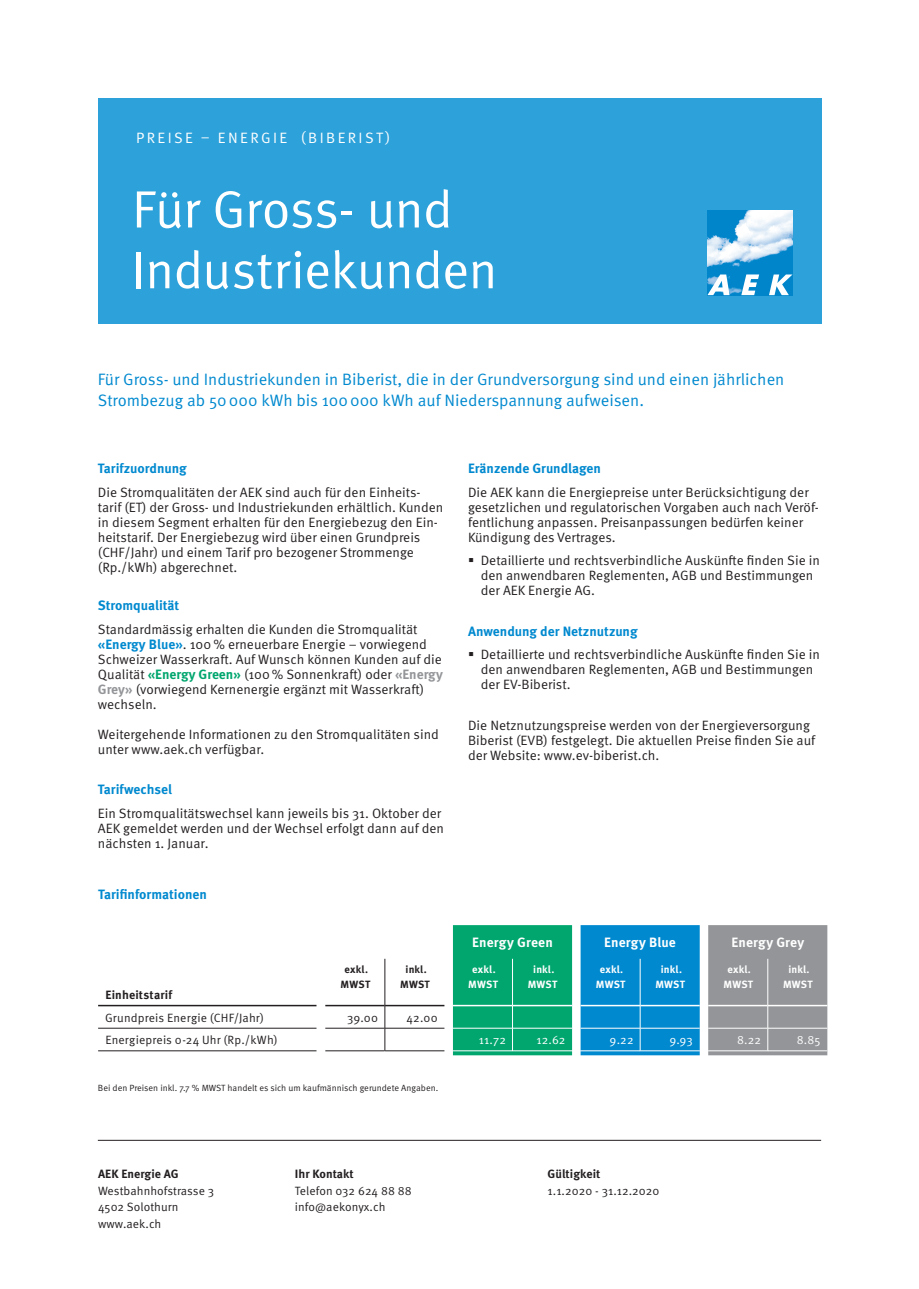
<style>
.page{position:relative;width:919px;height:1289px;background:#fff}
.page>*{position:absolute;margin:0;border:0;box-sizing:border-box;transform-origin:0 0}
.Headline_40_42pt_Reg{font:52.5px "Meta OT Norm";letter-spacing:-.02em;color:#fff}
.Grundschrift_9_Pt_bo{font:16.5px/21px "Meta OT Norm";color:#0089cf}
.Cover_Rubrik_10_12pt{font:15px "Meta OT Norm";letter-spacing:.16em;color:#fff}
.Aufzählung{font:13.5px/15px "Meta OT Norm";color:#231f20}
.Legende_9pt{font:13.5px/15px "Meta OT Norm";color:#231f20}
.Legende_9pt-2{font:700 13.5px "Meta OT";color:#0089cf}
.Aufzählung-2{font:700 13.5px "Meta OT";color:#0089cf}
.Bildrecht_Helvetica{font:700 13.5px "Meta OT";letter-spacing:.01em;color:#fff}
.Grundschrift_9_Pt_bo-2{font:700 13.5px "Meta OT";color:#0089cf}
.Copy_8_5_12pt_List_R{font:700 13.5px "Meta OT";color:#0089cf}
.Bildrecht_Helvetica-2{font:12px/16.5px "Meta OT Norm";letter-spacing:.005em;color:#231f20}
.Bildrecht_Helvetica-3{font:700 12px "Meta OT";letter-spacing:.005em;color:#231f20}
.Bildrecht_Helvetica-4{font:12px "Meta OT Norm";letter-spacing:.01em;color:#fff}
.Bildrecht_Helvetica-5{font:700 10.5px "Meta OT";letter-spacing:.015em;color:#fff}
.Bildrecht_Helvetica-6{font:700 10.5px "Meta OT";letter-spacing:.015em;color:#231f20}
.Copy_8_5_12pt_List_R-2{font:9px "Meta OT Norm";color:#231f20}
.s1{font-family:"Meta OT";font-weight:700;color:#0089cf}
.s2{font-family:"Meta OT";font-weight:700;color:#00a66e}
.s3{font-family:"Meta OT";font-weight:700;color:#939598}
</style>
<div class="page">
<div style="left:98px;top:98px;width:723px;height:225px;background:#2ca1da"></div>
<hr style="left:98px;top:1139px;width:723px;height:1px;background:#231f20">
<img style="left:707px;top:210px;width:85px;height:85px">
<svg style="left:707px;top:274px;width:22px;height:21px"></svg>
<svg style="left:741px;top:274px;width:18px;height:21px"></svg>
<svg style="left:769px;top:274px;width:23px;height:21px"></svg>
<hr style="left:98px;top:1050px;width:218px;height:1px;background:#231f20">
<hr style="left:325px;top:1050px;width:59px;height:1px;background:#231f20">
<hr style="left:385px;top:1050px;width:59px;height:1px;background:#231f20">
<hr style="left:98px;top:1004px;width:218px;height:2px;background:#231f20">
<hr style="left:325px;top:1004px;width:59px;height:2px;background:#231f20">
<hr style="left:385px;top:1004px;width:59px;height:2px;background:#231f20">
<hr style="left:98px;top:1027px;width:218px;height:1px;background:#231f20">
<hr style="left:325px;top:1027px;width:59px;height:1px;background:#231f20">
<hr style="left:385px;top:1027px;width:59px;height:1px;background:#231f20">
<hr style="left:384px;top:958px;width:1px;height:47px;background:#231f20">
<svg style="left:384px;top:1005px;width:1px;height:47px"></svg>
<svg style="left:453px;top:925px;width:374px;height:130px;background:#3f9ea3"></svg>
<hr style="left:708px;top:1050px;width:59px;height:1px;background:#fff">
<hr style="left:768px;top:1050px;width:59px;height:1px;background:#fff">
<p class="Cover_Rubrik_10_12pt" style="left:136px;top:129px;width:255px">PREISE – ENERGIE (BIBERIST)</p>
<p class="Headline_40_42pt_Reg" style="left:132px;top:179px;width:322px">Für Gross- und</p>
<p class="Headline_40_42pt_Reg" style="left:132px;top:240px;width:367px">Industriekunden</p>
<p class="Grundschrift_9_Pt_bo" style="left:98px;top:369px;width:688px">Für Gross- und Industriekunden in Biberist, die in der Grundversorgung sind und einen jährlichen<br>Strombezug ab 50000 kWh bis 100000 kWh auf Niederspannung aufweisen.</p>
<p class="Copy_8_5_12pt_List_R" style="left:98px;top:460px;width:90px">Tarifzuordnung</p>
<p class="Aufzählung" style="left:98px;top:485px;width:347px">Die Stromqualitäten der AEK sind auch für den Einheits&shy;tarif (ET) der Gross- und Industriekunden erhältlich. Kunden in diesem Segment erhalten für den Energiebezug den Ein&shy;heitstarif. Der Energiebezug wird über einen Grundpreis (CHF/Jahr) und einem Tarif pro bezogener Strommenge (Rp./kWh) abgerechnet.</p>
<p class="Aufzählung-2" style="left:98px;top:597px;width:83px">Stromqualität</p>
<p class="Aufzählung" style="left:98px;top:622px;width:346px">Standardmässig erhalten die Kunden die Stromqualität <span class="s1">«Energy Blue»</span>. 100 % erneuerbare Energie – vorwiegend Schweizer Wasserkraft. Auf Wunsch können Kunden auf die Qualität <span class="s2">«Energy Green»</span> (100 % Sonnenkraft) oder <span class="s3">«Energy Grey»</span> (vorwiegend Kernenergie ergänzt mit Wasserkraft) wechseln.</p>
<p class="Aufzählung" style="left:98px;top:727px;width:342px">Weitergehende Informationen zu den Stromqualitäten sind unter www.aek.ch verfügbar.</p>
<p class="Legende_9pt-2" style="left:98px;top:781px;width:76px">Tarifwechsel</p>
<p class="Aufzählung" style="left:98px;top:806px;width:347px">Ein Stromqualitätswechsel kann jeweils bis 31. Oktober der<br>AEK gemeldet werden und der Wechsel erfolgt dann auf den nächsten 1. Januar.</p>
<p class="Grundschrift_9_Pt_bo-2" style="left:98px;top:886px;width:110px">Tarifinformationen</p>
<p class="Bildrecht_Helvetica-3" style="left:106px;top:987px;width:68px">Einheitstarif</p>
<p class="Bildrecht_Helvetica-6" style="left:344px;top:963px;width:25px">exkl.</p>
<p class="Bildrecht_Helvetica-6" style="left:340px;top:978px;width:31px">MWST</p>
<p class="Bildrecht_Helvetica-6" style="left:405px;top:963px;width:23px">inkl.</p>
<p class="Bildrecht_Helvetica-6" style="left:400px;top:978px;width:31px">MWST</p>
<p class="Aufzählung-2" style="left:468px;top:460px;width:134px">Eränzende Grundlagen</p>
<p class="Aufzählung" style="left:468px;top:485px;width:352px">Die AEK kann die Energiepreise unter Berücksichtigung der gesetzlichen und regulatorischen Vorgaben auch nach Veröf&shy;fentlichung anpassen. Preisanpassungen bedürfen keiner Kündigung des Vertrages.</p>
<p class="Aufzählung" style="left:480px;top:553px;width:341px">Detaillierte und rechtsverbindliche Auskünfte finden Sie in den anwendbaren Reglementen, AGB und Bestimmungen der AEK Energie AG.</p>
<p class="Legende_9pt-2" style="left:468px;top:623px;width:171px">Anwendung der Netznutzung</p>
<p class="Aufzählung" style="left:480px;top:647px;width:341px">Detaillierte und rechtsverbindliche Auskünfte finden Sie in den anwendbaren Reglementen, AGB und Bestimmungen der EV-Biberist.</p>
<p class="Legende_9pt" style="left:468px;top:718px;width:349px">Die Netznutzungspreise werden von der Energieversorgung<br>Biberist (EVB) festgelegt. Die aktuellen Preise finden Sie auf der Website: www.ev-biberist.ch.</p>
<p class="Bildrecht_Helvetica" style="left:472px;top:934px;width:82px">Energy Green</p>
<p class="Bildrecht_Helvetica" style="left:604px;top:934px;width:73px">Energy Blue</p>
<p class="Bildrecht_Helvetica" style="left:731px;top:934px;width:74px">Energy Grey</p>
<p class="Bildrecht_Helvetica-5" style="left:472px;top:963px;width:25px">exkl.</p>
<p class="Bildrecht_Helvetica-5" style="left:468px;top:978px;width:31px">MWST</p>
<p class="Bildrecht_Helvetica-5" style="left:533px;top:963px;width:23px">inkl.</p>
<p class="Bildrecht_Helvetica-5" style="left:527px;top:978px;width:31px">MWST</p>
<p class="Bildrecht_Helvetica-5" style="left:599px;top:963px;width:25px">exkl.</p>
<p class="Bildrecht_Helvetica-5" style="left:595px;top:978px;width:31px">MWST</p>
<p class="Bildrecht_Helvetica-5" style="left:660px;top:963px;width:23px">inkl.</p>
<p class="Bildrecht_Helvetica-5" style="left:655px;top:978px;width:31px">MWST</p>
<p class="Bildrecht_Helvetica-5" style="left:727px;top:963px;width:25px">exkl.</p>
<p class="Bildrecht_Helvetica-5" style="left:723px;top:978px;width:31px">MWST</p>
<p class="Bildrecht_Helvetica-5" style="left:788px;top:963px;width:23px">inkl.</p>
<p class="Bildrecht_Helvetica-5" style="left:783px;top:978px;width:31px">MWST</p>
<p class="Bildrecht_Helvetica-2" style="left:105px;top:1009px;width:160px">Grundpreis Energie (CHF/Jahr)</p>
<p class="Bildrecht_Helvetica-2" style="left:347px;top:1009px;width:33px">39.00</p>
<p class="Bildrecht_Helvetica-2" style="left:406px;top:1009px;width:33px">42.00</p>
<p class="Bildrecht_Helvetica-2" style="left:105px;top:1032px;width:174px">Energiepreis 0-24 Uhr (Rp./kWh)</p>
<p class="Bildrecht_Helvetica-4" style="left:479px;top:1033px;width:29px">11.72</p>
<p class="Bildrecht_Helvetica-4" style="left:536px;top:1033px;width:31px">12.62</p>
<p class="Bildrecht_Helvetica-4" style="left:609px;top:1033px;width:25px">9.22</p>
<p class="Bildrecht_Helvetica-4" style="left:669px;top:1033px;width:25px">9.93</p>
<p class="Bildrecht_Helvetica-4" style="left:737px;top:1033px;width:26px">8.22</p>
<p class="Bildrecht_Helvetica-4" style="left:796px;top:1033px;width:25px">8.85</p>
<p class="Copy_8_5_12pt_List_R-2" style="left:98px;top:1082px;width:342px">Bei den Preisen inkl. 7.7 % MWST handelt es sich um kaufmännisch gerundete Angaben.</p>
<p class="Bildrecht_Helvetica-3" style="left:98px;top:1166px;width:82px">AEK Energie AG</p>
<p class="Bildrecht_Helvetica-2" style="left:98px;top:1182px;width:118px">Westbahnhofstrasse 3<br>4502 Solothurn www.aek.ch</p>
<p class="Bildrecht_Helvetica-3" style="left:295px;top:1166px;width:60px">Ihr Kontakt</p>
<p class="Bildrecht_Helvetica-2" style="left:295px;top:1182px;width:118px">Telefon 032 624 88 88 info@aekonyx.ch</p>
<p class="Bildrecht_Helvetica-3" style="left:547px;top:1166px;width:54px">Gültigkeit</p>
<p class="Bildrecht_Helvetica-2" style="left:547px;top:1182px;width:113px">1.1.2020 - 31.12.2020</p>
</div>
